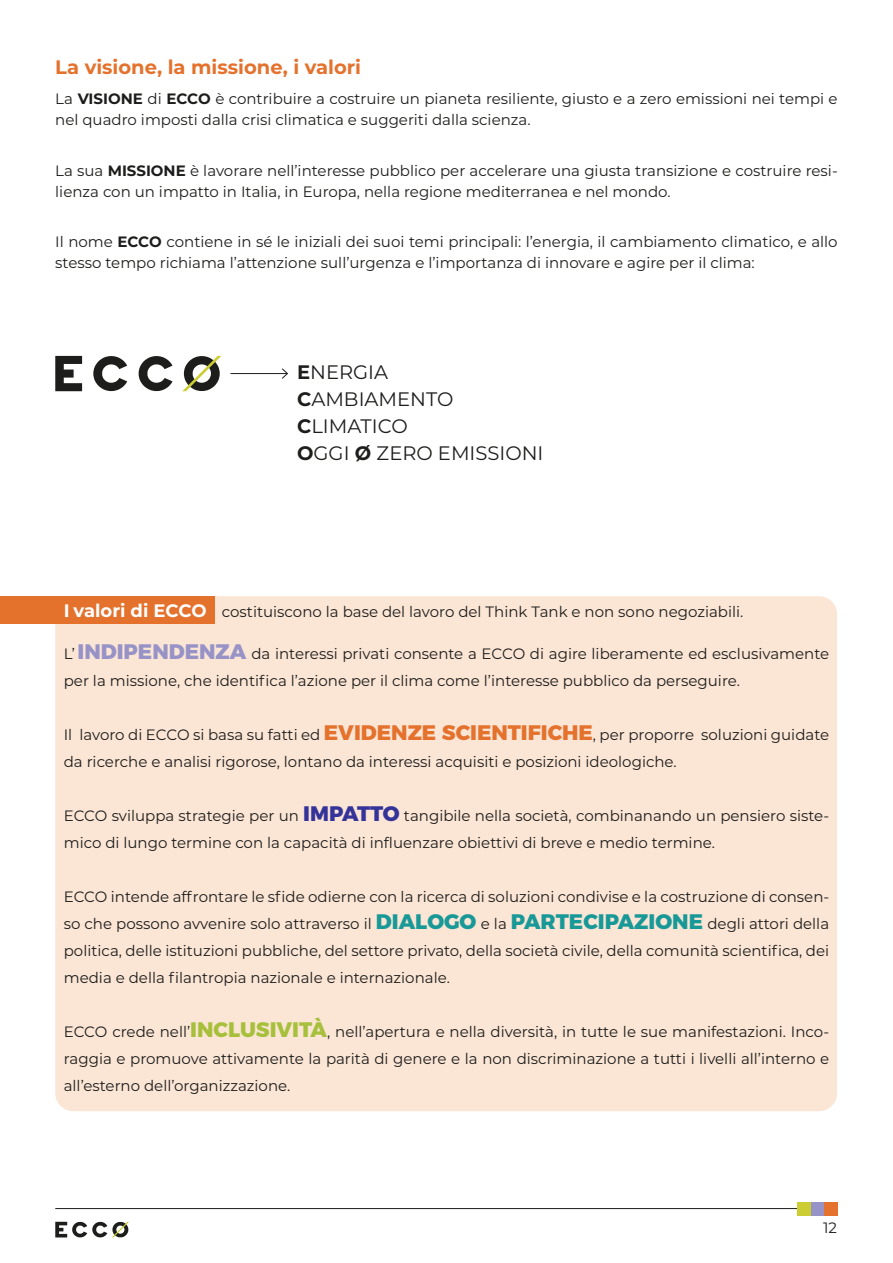
<style>
.page{position:relative;width:893px;height:1263px;background:#fff}
.page>*{position:absolute;margin:0;border:0;box-sizing:border-box;transform-origin:0 0}
.t1{font:19.5px/27px "Montserrat";color:#1d1d1b}
.t2{font:700 19.5px "Montserrat";color:#e4712c}
.t3{font:15px/27px "Montserrat";color:#1d1d1b}
.s1{font-weight:700}
.s2{font-weight:700;font-size:18px;color:#fff}
.s3{font-weight:800;font-size:21px;color:#9793c7}
.s4{font-weight:800;font-size:21px;color:#e4712c}
.s5{font-weight:800;font-size:21px;color:#343399}
.s6{font-weight:800;font-size:21px;color:#189998}
.s7{font-weight:800;font-size:21px;color:#a7c03c}
</style>
<div class="page">
<svg style="left:55px;top:1221px;width:74px;height:16px"></svg>
<hr style="left:55px;top:1208px;width:782px;height:1px;background:#1d1d1b">
<div style="left:811px;top:1202px;width:13px;height:13px;background:#9793c7"></div>
<div style="left:824px;top:1202px;width:13px;height:13px;background:#e4712c"></div>
<div style="left:797px;top:1202px;width:14px;height:13px;background:#cbcd33"></div>
<div style="left:55px;top:596px;width:782px;height:515px;background:#fbe5d5;border-radius:18px"></div>
<div style="left:0;top:596px;width:215px;height:28px;background:#e4712c"></div>
<svg style="left:93px;top:356px;width:34px;height:35px"></svg>
<svg style="left:139px;top:356px;width:34px;height:35px"></svg>
<svg style="left:55px;top:356px;width:27px;height:35px"></svg>
<svg style="left:182px;top:356px;width:39px;height:35px"></svg>
<hr style="left:230px;top:373px;width:57px;height:1px;background:#1d1d1b">
<svg style="left:281px;top:368px;width:7px;height:11px"></svg>
<h1 class="t2" style="left:55px;top:53px;width:307px">La visione, la missione, i valori</h1>
<p class="t3" style="left:55px;top:88px;width:784px;line-height:21px">La <span class="s1">VISIONE</span> di <span class="s1">ECCO</span> è contribuire a costruire un pianeta resiliente, giusto e a zero emissioni nei tempi e nel quadro imposti dalla crisi climatica e suggeriti dalla scienza.</p>
<p class="t3" style="left:55px;top:159px;width:784px;line-height:21px">La sua <span class="s1">MISSIONE</span> è lavorare nell’interesse pubblico per accelerare una giusta transizione e costruire resi&shy;lienza con un impatto in Italia, in Europa, nella regione mediterranea e nel mondo.</p>
<p class="t3" style="left:55px;top:231px;width:784px;line-height:21px">Il nome <span class="s1">ECCO</span> contiene in sé le iniziali dei suoi temi principali: l’energia, il cambiamento climatico, e allo stesso tempo richiama l’attenzione sull’urgenza e l’importanza di innovare e agire per il clima:</p>
<h1 class="t1" style="left:297px;top:358px;width:248px"><span class="s1">E</span>NERGIA<br><span class="s1">C</span>AMBIAMENTO<br><span class="s1">C</span>LIMATICO<br><span class="s1">O</span>GGI <span class="s1">Ø</span> ZERO EMISSIONI</h1>
<p class="t3" style="left:64px;top:598px;width:681px"><span class="s2">I valori di ECCO</span> costituiscono la base del lavoro del Think Tank e non sono negoziabili.</p>
<p class="t3" style="left:64px;top:640px;width:767px">L’ <span class="s3">INDIPENDENZA</span> da interessi privati consente a ECCO di agire liberamente ed esclusivamente per la missione, che identifica l’azione per il clima come l’interesse pubblico da perseguire.</p>
<p class="t3" style="left:64px;top:721px;width:767px">Il lavoro di ECCO si basa su fatti ed <span class="s4">EVIDENZE SCIENTIFICHE</span>, per proporre soluzioni guidate da ricerche e analisi rigorose, lontano da interessi acquisiti e posizioni ideologiche.</p>
<p class="t3" style="left:64px;top:802px;width:767px">ECCO sviluppa strategie per un <span class="s5">IMPATTO</span> tangibile nella società, combinanando un pensiero siste&shy;mico di lungo termine con la capacità di influenzare obiettivi di breve e medio termine.</p>
<p class="t3" style="left:64px;top:883px;width:767px;text-align:justify">ECCO intende affrontare le sfide odierne con la ricerca di soluzioni condivise e la costruzione di consen&shy;so che possono avvenire solo attraverso il <span class="s6">DIALOGO</span> e la <span class="s6">PARTECIPAZIONE</span> degli attori della politica, delle istituzioni pubbliche, del settore privato, della società civile, della comunità scientifica, dei media e della filantropia nazionale e internazionale.</p>
<p class="t3" style="left:64px;top:1018px;width:767px;text-align:justify">ECCO crede nell’<span class="s7">INCLUSIVITÀ</span>, nell’apertura e nella diversità, in tutte le sue manifestazioni. Inco&shy;raggia e promuove attivamente la parità di genere e la non discriminazione a tutti i livelli all’interno e all’esterno dell’organizzazione.</p>
<p class="t3" style="left:823px;top:1213px;width:15px">12</p>
</div>
